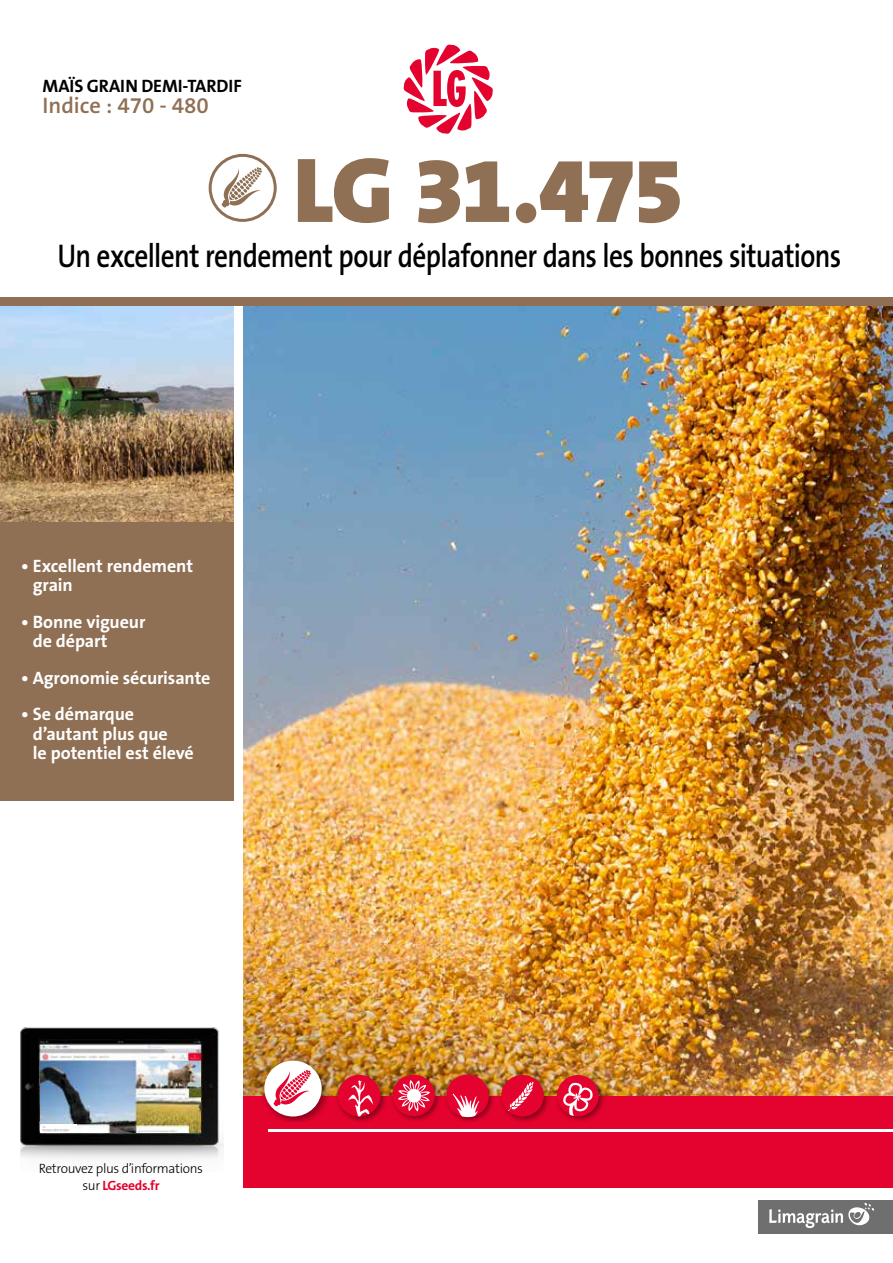
<style>
.page{position:relative;width:893px;height:1263px;background:#fff}
.page>*{position:absolute;margin:0;border:0;box-sizing:border-box;transform-origin:0 0}
.t1{font:900 93px "The Sans B W9";letter-spacing:-.04em;color:#8f7054}
.t2{font:600 33px "The Sans B W6";letter-spacing:-.02em;color:#000;scale:.83 1}
.t3{font:600 22.5px "The Sans B W6";color:#8f7054}
.t4{font:700 18px/19.5px "The Sans B W7";letter-spacing:-.005em;color:#fff}
.t5{font:700 18px "The Sans B W7";letter-spacing:-.005em;color:#000}
.t6{font:300 13.5px "The Sans B W3";letter-spacing:-.025em;color:#000}
.t7{font:700 13.5px "The Sans B W7";letter-spacing:-.025em;color:#e4032e}
.s1{font-family:"The Sans B W3";font-weight:300;color:#000}
</style>
<div class="page">
<img style="left:244px;top:306px;width:649px;height:790px">
<div style="left:0;top:302px;width:234px;height:499px;background:#8f7054"></div>
<div style="left:0;top:298px;width:893px;height:8px;background:#8f7054"></div>
<svg style="left:209px;top:154px;width:68px;height:68px"></svg>
<svg style="left:403px;top:44px;width:90px;height:90px"></svg>
<div style="left:758px;top:1200px;width:135px;height:33px;background:#706f6f"></div>
<svg style="left:769px;top:1203px;width:105px;height:26px"></svg>
<img style="left:0;top:307px;width:234px;height:215px">
<img style="left:21px;top:1027px;width:203px;height:132px">
<img style="left:40px;top:1061px;width:161px;height:72px">
<img style="left:41px;top:1124px;width:35px;height:9px">
<div style="left:243px;top:1096px;width:650px;height:92px;background:#e4032e"></div>
<hr style="left:268px;top:1129px;width:625px;height:3px;background:#fff">
<img style="left:336px;top:1072px;width:51px;height:50px">
<div style="left:338px;top:1075px;width:42px;height:41px;background:#e4032e;border-radius:50%"></div>
<svg style="left:348px;top:1080px;width:25px;height:36px"></svg>
<img style="left:262px;top:1057px;width:66px;height:64px">
<div style="left:264px;top:1060px;width:58px;height:56px;background:#fff;border-radius:50%"></div>
<svg style="left:273px;top:1070px;width:38px;height:36px"></svg>
<img style="left:390px;top:1072px;width:51px;height:49px">
<div style="left:392px;top:1075px;width:43px;height:41px;background:#e4032e;border-radius:50%"></div>
<svg style="left:398px;top:1080px;width:32px;height:31px"></svg>
<img style="left:444px;top:1072px;width:51px;height:50px">
<div style="left:446px;top:1075px;width:43px;height:42px;background:#e4032e;border-radius:50%"></div>
<svg style="left:453px;top:1093px;width:26px;height:24px"></svg>
<img style="left:499px;top:1072px;width:51px;height:50px">
<svg style="left:501px;top:1075px;width:43px;height:41px"></svg>
<img style="left:557px;top:1072px;width:50px;height:49px">
<div style="left:557px;top:1075px;width:42px;height:41px;background:#e4032e;border-radius:50%"></div>
<svg style="left:563px;top:1083px;width:30px;height:33px"></svg>
<p class="t5" style="left:43px;top:74px;width:201px">MAÏS GRAIN DEMI-TARDIF</p>
<p class="t3" style="left:43px;top:91px;width:168px">Indice : 470 - 480</p>
<h1 class="t1" style="left:293px;top:131px;width:392px">LG 31.475</h1>
<h2 class="t2" style="left:57px;top:235px;width:946px">Un excellent rendement pour déplafonner dans les bonnes situations</h2>
<p class="t4" style="left:33px;top:556px;width:162px;text-indent:-12px">• Excellent rendement grain</p>
<p class="t4" style="left:33px;top:612px;width:114px;text-indent:-12px">• Bonne vigueur de départ</p>
<p class="t4" style="left:21px;top:668px;width:191px">• Agronomie sécurisante</p>
<p class="t4" style="left:33px;top:705px;width:163px;text-indent:-12px">• Se démarque d’autant plus que<br>le potentiel est élevé</p>
<p class="t6" style="left:39px;top:1160px;width:166px">Retrouvez plus d’informations</p>
<p class="t7" style="left:82px;top:1176px;width:79px"><span class="s1">sur</span> LGseeds.fr</p>
</div>
